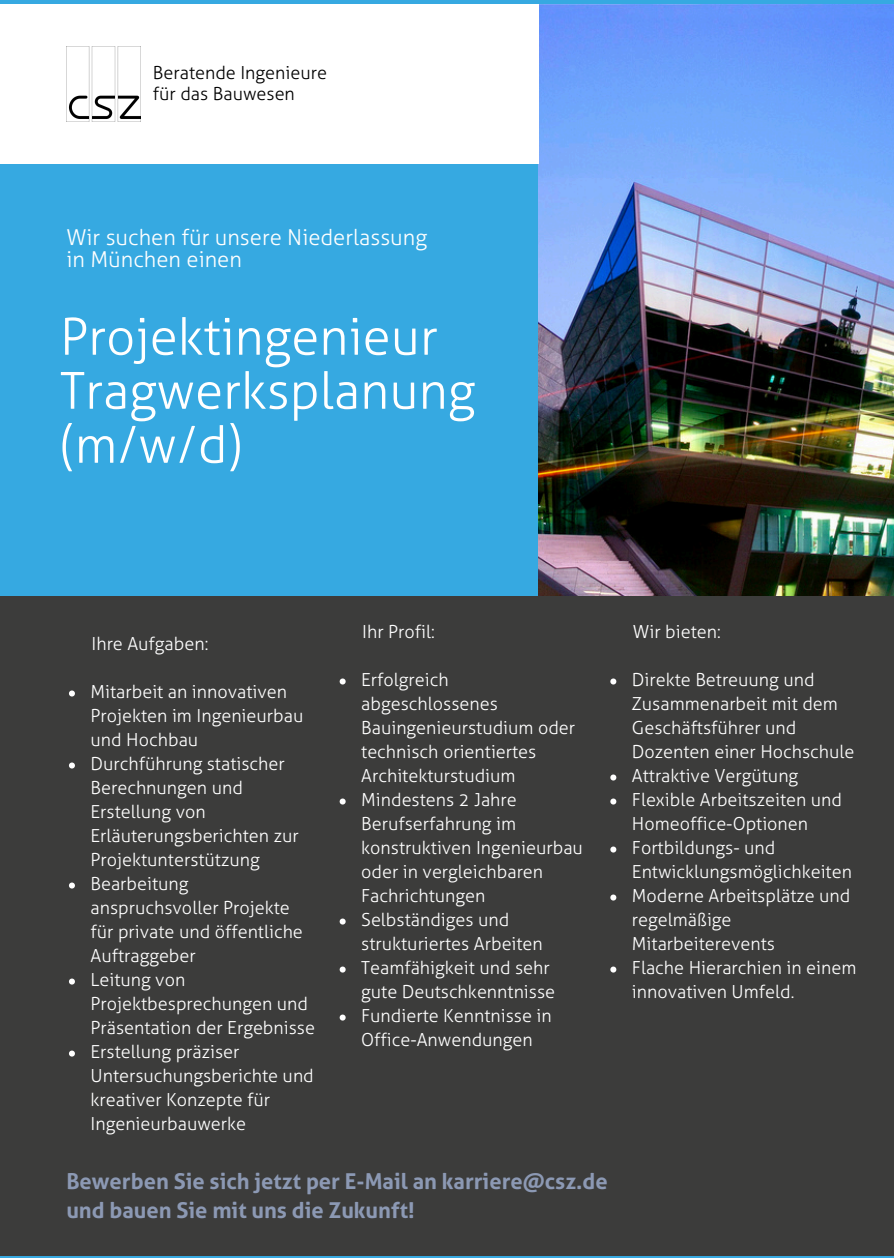
<style>
.page{position:relative;width:894px;height:1258px;background:#fff}
.page>*{position:absolute;margin:0;border:0;box-sizing:border-box;transform-origin:0 0}
.t1{font:300 51px/54px "Aller";color:#fff}
.t2{font:700 21.9px/29.1px "Aller";color:#8c99b4}
.t3{font:300 21.9px/21.9px "Aller";color:#fff}
.t4{font:300 18px/24px "Aller";color:#fff}
.t5{font:300 18px "Aller";color:#000}
</style>
<div class="page">
<div style="left:0;top:0;width:893px;height:1258px;background:#36a9e1"></div>
<img style="left:538px;top:4px;width:355px;height:592px">
<div style="left:0;top:4px;width:538px;height:160px;background:#fff"></div>
<div style="left:0;top:596px;width:893px;height:659px;background:#3c3c3b"></div>
<svg style="left:339px;top:678px;width:6px;height:6px"></svg>
<svg style="left:339px;top:798px;width:6px;height:6px"></svg>
<svg style="left:339px;top:918px;width:6px;height:6px"></svg>
<svg style="left:339px;top:966px;width:6px;height:6px"></svg>
<svg style="left:339px;top:1014px;width:6px;height:6px"></svg>
<svg style="left:610px;top:678px;width:6px;height:6px"></svg>
<svg style="left:610px;top:774px;width:6px;height:6px"></svg>
<svg style="left:610px;top:798px;width:6px;height:6px"></svg>
<svg style="left:610px;top:846px;width:6px;height:6px"></svg>
<svg style="left:610px;top:894px;width:6px;height:6px"></svg>
<svg style="left:610px;top:966px;width:6px;height:6px"></svg>
<svg style="left:69px;top:690px;width:6px;height:6px"></svg>
<svg style="left:69px;top:762px;width:6px;height:6px"></svg>
<svg style="left:69px;top:882px;width:6px;height:6px"></svg>
<svg style="left:69px;top:978px;width:6px;height:6px"></svg>
<svg style="left:69px;top:1050px;width:6px;height:6px"></svg>
<img style="left:66px;top:47px;width:75px;height:74px">
<p class="t5" style="left:153px;top:62px;width:175px">Beratende Ingenieure</p>
<p class="t5" style="left:153px;top:83px;width:143px">für das Bauwesen</p>
<p class="t3" style="left:66px;top:226px;width:362px">Wir suchen für unsere Niederlassung in München einen</p>
<h2 class="t1" style="left:60px;top:310px;width:416px">Projektingenieur<br>Tragwerksplanung (m/w/d)</h2>
<p class="t4" style="left:362px;top:620px;width:74px">Ihr Profil:</p>
<p class="t4" style="left:361px;top:668px;width:215px">Erfolgreich abgeschlossenes<br>Bauingenieurstudium oder technisch orientiertes<br>Architekturstudium</p>
<p class="t4" style="left:361px;top:788px;width:223px">Mindestens 2 Jahre<br>Berufserfahrung im konstruktiven Ingenieurbau oder in vergleichbaren<br>Fachrichtungen</p>
<h3 class="t4" style="left:361px;top:908px;width:183px">Selbständiges und strukturiertes Arbeiten</h3>
<h1 class="t4" style="left:361px;top:956px;width:195px">Teamfähigkeit und sehr gute Deutschkenntnisse</h1>
<p class="t4" style="left:361px;top:1004px;width:192px">Fundierte Kenntnisse in<br>Office-Anwendungen</p>
<p class="t4" style="left:91px;top:632px;width:118px">Ihre Aufgaben:</p>
<p class="t4" style="left:90px;top:680px;width:214px">Mitarbeit an innovativen<br>Projekten im Ingenieurbau und Hochbau</p>
<p class="t4" style="left:90px;top:752px;width:210px">Durchführung statischer<br>Berechnungen und<br>Erstellung von<br>Erläuterungsberichten zur<br>Projektunterstützung</p>
<p class="t4" style="left:90px;top:872px;width:214px">Bearbeitung anspruchsvoller Projekte für private und öffentliche<br>Auftraggeber</p>
<p class="t4" style="left:90px;top:968px;width:226px">Leitung von<br>Projektbesprechungen und<br>Präsentation der Ergebnisse</p>
<p class="t4" style="left:90px;top:1040px;width:225px">Erstellung präziser<br>Untersuchungsberichte und kreativer Konzepte für<br>Ingenieurbauwerke</p>
<p class="t2" style="left:66px;top:1167px;width:542px">Bewerben Sie sich jetzt per E-Mail an karriere@csz.de und bauen Sie mit uns die Zukunft!</p>
<p class="t4" style="left:632px;top:620px;width:89px">Wir bieten:</p>
<p class="t4" style="left:631px;top:668px;width:224px">Direkte Betreuung und<br>Zusammenarbeit mit dem<br>Geschäftsführer und<br>Dozenten einer Hochschule</p>
<p class="t4" style="left:631px;top:764px;width:168px">Attraktive Vergütung</p>
<p class="t4" style="left:631px;top:788px;width:211px">Flexible Arbeitszeiten und<br>Homeoffice-Optionen</p>
<p class="t4" style="left:631px;top:836px;width:221px">Fortbildungs- und<br>Entwicklungsmöglichkeiten</p>
<p class="t4" style="left:631px;top:884px;width:220px">Moderne Arbeitsplätze und regelmäßige<br>Mitarbeiterevents</p>
<p class="t4" style="left:631px;top:956px;width:226px">Flache Hierarchien in einem innovativen Umfeld.</p>
</div>
